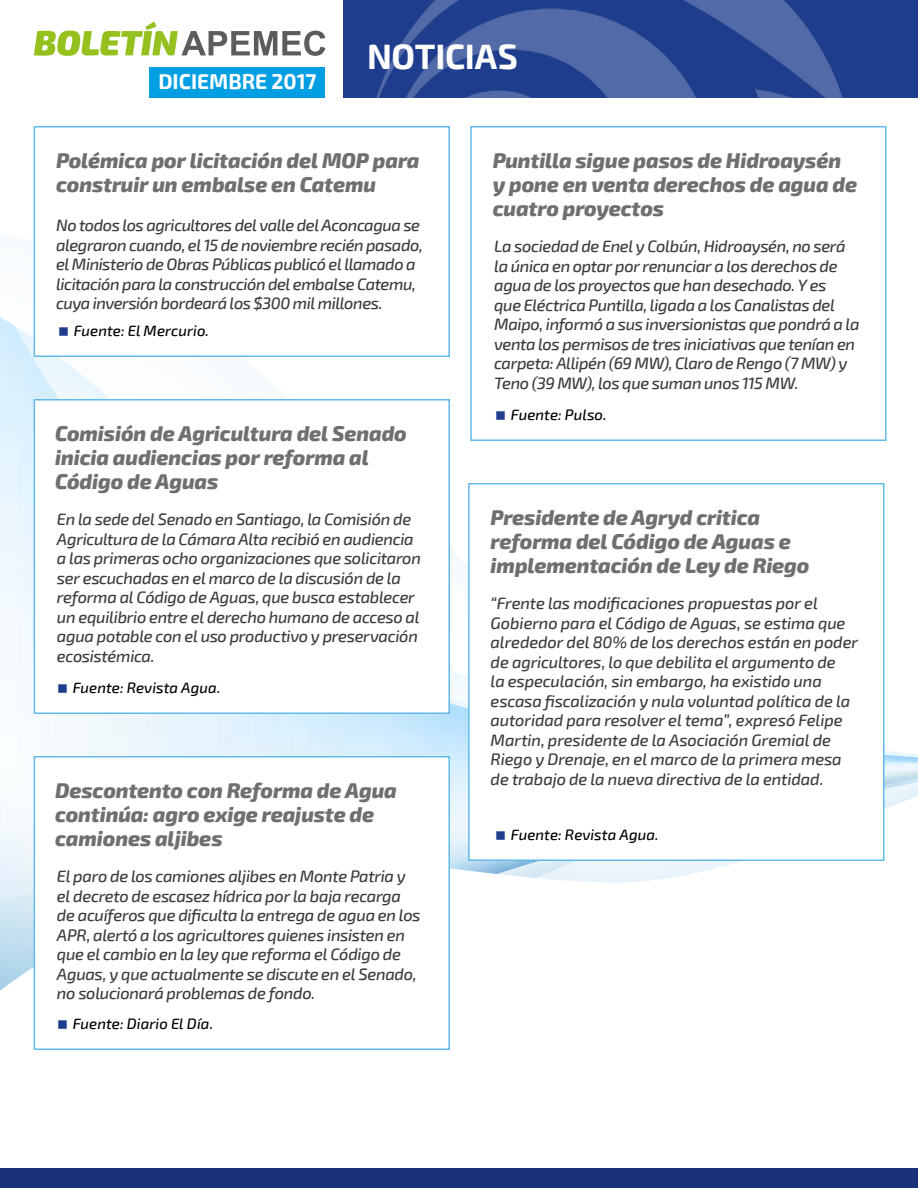
<style>
.page{position:relative;width:918px;height:1188px;background:#fff}
.page>*{position:absolute;margin:0;border:0;box-sizing:border-box;transform-origin:0 0}
.t1{font:700 34.5px "Exo 2";letter-spacing:-.01em;color:#fff}
.t2{font:italic 800 21px/24px "Exo 2";letter-spacing:-.005em;color:#706f6f}
.t3{font:700 21px "Exo 2";color:#fff}
.t4{font:italic 500 16.5px/19.5px "Exo 2";letter-spacing:-.02em;color:#3c3c3b}
.t5{font:italic 500 15px "Exo 2";letter-spacing:.005em;color:#000}
</style>
<div class="page">
<img style="left:0;top:929px;width:34px;height:63px">
<img style="left:0;top:292px;width:918px;height:637px">
<svg style="left:34px;top:22px;width:291px;height:34px"></svg>
<div style="left:149px;top:67px;width:176px;height:31px;background:#009fe3"></div>
<div style="left:0;top:1168px;width:918px;height:20px;background:#183177"></div>
<div style="left:344px;top:0;width:574px;height:98px;background:#1e3d8d"></div>
<img style="left:376px;top:0;width:467px;height:98px">
<div style="left:470px;top:126px;width:417px;height:315px;background:#fff;border:2px solid #63b9e8"></div>
<div style="left:34px;top:399px;width:416px;height:315px;background:#fff;border:2px solid #63b9e8"></div>
<div style="left:34px;top:756px;width:416px;height:294px;background:#fff;border:2px solid #63b9e8"></div>
<div style="left:468px;top:483px;width:416px;height:378px;background:#fff;border:2px solid #63b9e8"></div>
<div style="left:34px;top:126px;width:416px;height:231px;background:#fff;border:2px solid #63b9e8"></div>
<p class="t3" style="left:158px;top:69px;width:160px">DICIEMBRE 2017</p>
<h1 class="t1" style="left:367px;top:36px;width:152px">NOTICIAS</h1>
<p class="t2" style="left:56px;top:149px;width:365px">Polémica por licitación del MOP para construir un embalse en Catemu</p>
<p class="t4" style="left:56px;top:216px;width:368px">No todos los agricultores del valle del Aconcagua se alegraron cuando, el 15 de noviembre recién pasado, el Ministerio de Obras Públicas publicó el llamado a licitación para la construcción del embalse Catemu, cuya inversión bordeará los $300 mil millones.</p>
<p class="t5" style="left:74px;top:322px;width:137px">Fuente: El Mercurio.</p>
<p class="t2" style="left:55px;top:422px;width:353px">Comisión de Agricultura del Senado inicia audiencias por reforma al<br>Código de Aguas</p>
<p class="t4" style="left:57px;top:510px;width:366px">En la sede del Senado en Santiago, la Comisión de Agricultura de la Cámara Alta recibió en audiencia a las primeras ocho organizaciones que solicitaron ser escuchadas en el marco de la discusión de la reforma al Código de Aguas, que busca establecer un equilibrio entre el derecho humano de acceso al agua potable con el uso productivo y preservación ecosistémica.</p>
<p class="t5" style="left:73px;top:679px;width:149px">Fuente: Revista Agua.</p>
<p class="t2" style="left:55px;top:779px;width:343px">Descontento con Reforma de Agua continúa: agro exige reajuste de camiones aljibes</p>
<p class="t4" style="left:57px;top:867px;width:365px">El paro de los camiones aljibes en Monte Patria y el decreto de escasez hídrica por la baja recarga de acuíferos que dificulta la entrega de agua en los APR, alertó a los agricultores quienes insisten en que el cambio en la ley que reforma el Código de Aguas, y que actualmente se discute en el Senado, no solucionará problemas de fondo.</p>
<p class="t5" style="left:73px;top:1015px;width:142px">Fuente: Diario El Día.</p>
<p class="t2" style="left:493px;top:149px;width:366px">Puntilla sigue pasos de Hidroaysén y pone en venta derechos de agua de cuatro proyectos</p>
<p class="t4" style="left:494px;top:237px;width:367px">La sociedad de Enel y Colbún, Hidroaysén, no será la única en optar por renunciar a los derechos de agua de los proyectos que han desechado. Y es<br>que Eléctrica Puntilla, ligada a los Canalistas del Maipo, informó a sus inversionistas que pondrá a la venta los permisos de tres iniciativas que tenían en carpeta: Allipén (69 MW), Claro de Rengo (7 MW) y Teno (39 MW), los que suman unos 115 MW.</p>
<p class="t5" style="left:511px;top:406px;width:97px">Fuente: Pulso.</p>
<p class="t2" style="left:491px;top:506px;width:320px">Presidente de Agryd critica reforma del Código de Aguas e implementación de Ley de Riego</p>
<p class="t4" style="left:491px;top:594px;width:369px">“Frente las modificaciones propuestas por el Gobierno para el Código de Aguas, se estima que alrededor del 80% de los derechos están en poder de agricultores, lo que debilita el argumento de<br>la especulación, sin embargo, ha existido una escasa fiscalización y nula voluntad política de la autoridad para resolver el tema”, expresó Felipe Martin, presidente de la Asociación Gremial de Riego y Drenaje, en el marco de la primera mesa de trabajo de la nueva directiva de la entidad.</p>
<p class="t5" style="left:511px;top:826px;width:149px">Fuente: Revista Agua.</p>
</div>
